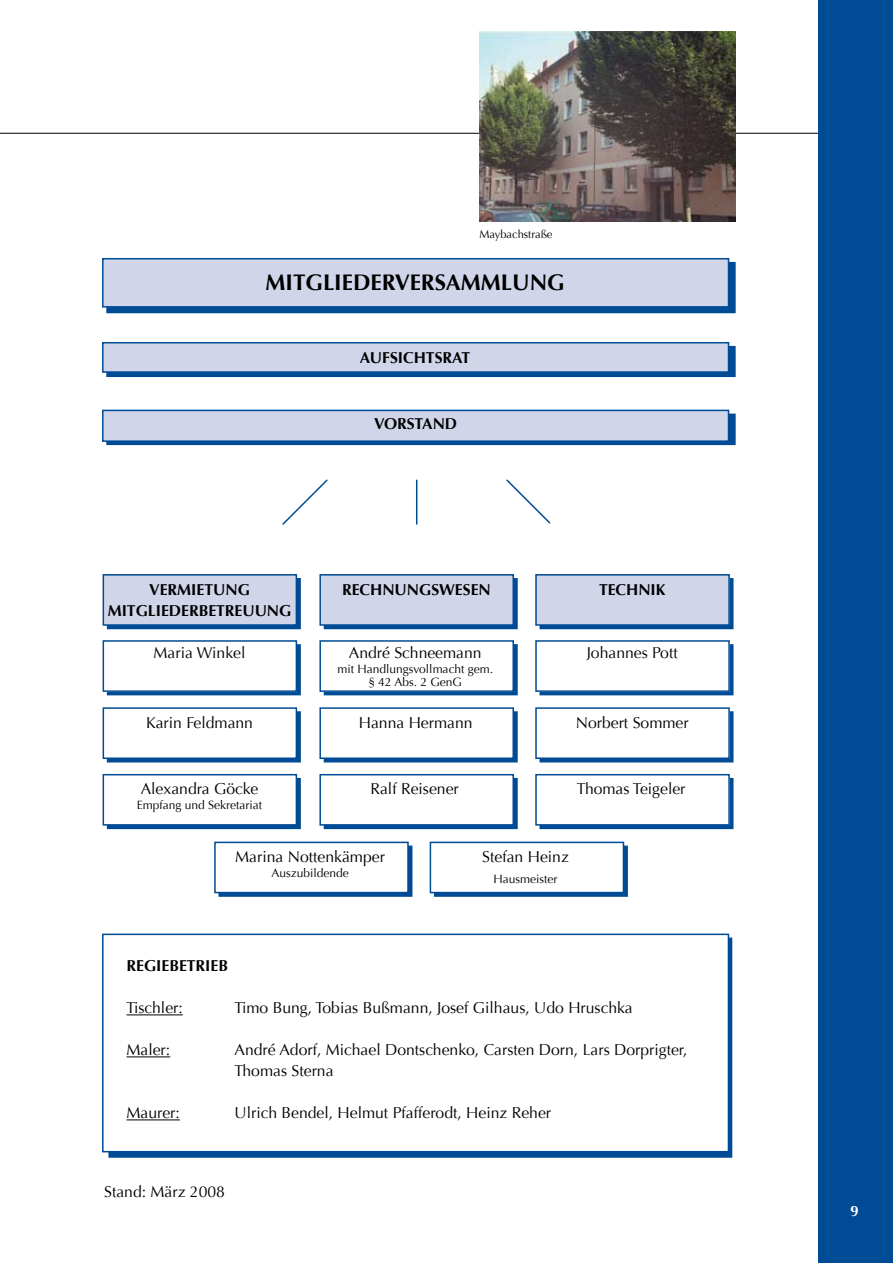
<style>
.page{position:relative;width:893px;height:1263px;background:#fff}
.page>*{position:absolute;margin:0;border:0;box-sizing:border-box;transform-origin:0 0}
.t1{font:700 22.5px "Optima";color:#000}
.t2{font:15.75px/21px "Optima";color:#000}
.t3{font:700 15.75px/21px "Optima";color:#000;text-align:center}
.t4{font:700 15px "Optima";color:#fff}
.t5{font:12px/12.8px "Optima";color:#000;text-align:center}
.t6{font:11.25px "Optima";color:#000}
</style>
<div class="page">
<hr style="left:0;top:133px;width:893px;height:1px;background:#000">
<div style="left:819px;top:0;width:74px;height:1263px;background:#004b95"></div>
<img style="left:480px;top:31px;width:256px;height:191px">
<div style="left:218px;top:845px;width:194px;height:52px;border:3px solid #004b95"></div>
<div style="left:215px;top:842px;width:193px;height:50px;background:#fff"></div>
<div style="left:214px;top:842px;width:195px;height:51px;border:2px solid #004b95"></div>
<div style="left:107px;top:778px;width:194px;height:51px;border:3px solid #004b95"></div>
<div style="left:103px;top:775px;width:193px;height:50px;background:#fff"></div>
<div style="left:103px;top:774px;width:194px;height:52px;border:2px solid #004b95"></div>
<div style="left:324px;top:778px;width:194px;height:51px;border:3px solid #004b95"></div>
<div style="left:320px;top:775px;width:193px;height:50px;background:#fff"></div>
<div style="left:319px;top:774px;width:195px;height:52px;border:2px solid #004b95"></div>
<div style="left:539px;top:778px;width:194px;height:51px;border:3px solid #004b95"></div>
<div style="left:536px;top:775px;width:193px;height:50px;background:#fff"></div>
<div style="left:535px;top:774px;width:195px;height:52px;border:2px solid #004b95"></div>
<div style="left:107px;top:711px;width:194px;height:51px;border:3px solid #004b95"></div>
<div style="left:103px;top:708px;width:193px;height:50px;background:#fff"></div>
<div style="left:103px;top:707px;width:194px;height:52px;border:2px solid #004b95"></div>
<div style="left:324px;top:711px;width:194px;height:51px;border:3px solid #004b95"></div>
<div style="left:320px;top:708px;width:193px;height:50px;background:#fff"></div>
<div style="left:319px;top:707px;width:195px;height:52px;border:2px solid #004b95"></div>
<div style="left:539px;top:711px;width:194px;height:51px;border:3px solid #004b95"></div>
<div style="left:536px;top:708px;width:193px;height:50px;background:#fff"></div>
<div style="left:535px;top:707px;width:195px;height:52px;border:2px solid #004b95"></div>
<div style="left:107px;top:644px;width:194px;height:51px;border:3px solid #004b95"></div>
<div style="left:103px;top:641px;width:193px;height:50px;background:#fff"></div>
<div style="left:103px;top:640px;width:194px;height:52px;border:2px solid #004b95"></div>
<div style="left:324px;top:644px;width:194px;height:51px;border:3px solid #004b95"></div>
<div style="left:320px;top:641px;width:193px;height:50px;background:#fff"></div>
<div style="left:319px;top:640px;width:195px;height:52px;border:2px solid #004b95"></div>
<div style="left:539px;top:644px;width:194px;height:51px;border:3px solid #004b95"></div>
<div style="left:536px;top:641px;width:193px;height:50px;background:#fff"></div>
<div style="left:535px;top:640px;width:195px;height:52px;border:2px solid #004b95"></div>
<div style="left:106px;top:414px;width:630px;height:31px;border:3px solid #004b95"></div>
<div style="left:103px;top:410px;width:625px;height:31px;background:#d1d5e9"></div>
<div style="left:102px;top:410px;width:627px;height:32px;border:2px solid #004b95"></div>
<svg style="left:506px;top:479px;width:45px;height:45px"></svg>
<svg style="left:282px;top:479px;width:46px;height:46px"></svg>
<div style="left:107px;top:578px;width:194px;height:51px;border:3px solid #004b95"></div>
<div style="left:103px;top:575px;width:193px;height:50px;background:#d1d5e9"></div>
<div style="left:103px;top:574px;width:194px;height:52px;border:2px solid #004b95"></div>
<div style="left:324px;top:578px;width:194px;height:51px;border:3px solid #004b95"></div>
<div style="left:320px;top:575px;width:193px;height:50px;background:#d1d5e9"></div>
<div style="left:319px;top:574px;width:195px;height:52px;border:2px solid #004b95"></div>
<div style="left:539px;top:578px;width:194px;height:51px;border:3px solid #004b95"></div>
<div style="left:536px;top:575px;width:193px;height:50px;background:#d1d5e9"></div>
<div style="left:535px;top:574px;width:195px;height:52px;border:2px solid #004b95"></div>
<div style="left:108px;top:937px;width:624px;height:221px;border:3px solid #004b95"></div>
<div style="left:103px;top:934px;width:625px;height:218px;background:#fff"></div>
<div style="left:102px;top:933px;width:627px;height:219px;border:2px solid #004b95"></div>
<hr style="left:126px;top:1014px;width:57px;height:1px;background:#000">
<hr style="left:126px;top:1056px;width:44px;height:1px;background:#000">
<hr style="left:126px;top:1119px;width:54px;height:1px;background:#000">
<hr style="left:416px;top:480px;width:1px;height:44px;background:#004b95">
<div style="left:108px;top:263px;width:626px;height:49px;background:#004b95"></div>
<div style="left:106px;top:262px;width:630px;height:51px;border:3px solid #004b95"></div>
<div style="left:103px;top:259px;width:625px;height:48px;background:#d1d5e9"></div>
<div style="left:102px;top:258px;width:627px;height:50px;border:2px solid #004b95"></div>
<div style="left:106px;top:346px;width:630px;height:31px;border:3px solid #004b95"></div>
<div style="left:103px;top:343px;width:625px;height:29px;background:#d1d5e9"></div>
<div style="left:102px;top:342px;width:627px;height:31px;border:2px solid #004b95"></div>
<div style="left:434px;top:845px;width:194px;height:52px;border:3px solid #004b95"></div>
<div style="left:430px;top:842px;width:193px;height:50px;background:#fff"></div>
<div style="left:430px;top:842px;width:194px;height:51px;border:2px solid #004b95"></div>
<p class="t6" style="left:479px;top:227px;width:75px">Maybachstraße</p>
<p class="t1" style="left:265px;top:270px;width:301px">MITGLIEDERVERSAMMLUNG</p>
<p class="t3" style="left:360px;top:347px;width:112px">AUFSICHTSRAT</p>
<p class="t3" style="left:374px;top:414px;width:85px">VORSTAND</p>
<p class="t3" style="left:108px;top:579px;width:185px">VERMIETUNG<br>MITGLIEDERBETREUUNG</p>
<p class="t3" style="left:342px;top:579px;width:150px">RECHNUNGSWESEN</p>
<p class="t3" style="left:599px;top:579px;width:68px">TECHNIK</p>
<p class="t2" style="left:154px;top:642px;width:93px">Maria Winkel</p>
<p class="t2" style="left:349px;top:642px;width:134px">André Schneemann</p>
<p class="t5" style="left:337px;top:663px;width:157px">mit Handlungsvollmacht gem. § 42 Abs. 2 GenG</p>
<p class="t2" style="left:587px;top:642px;width:93px">Johannes Pott</p>
<p class="t2" style="left:146px;top:712px;width:108px">Karin Feldmann</p>
<p class="t2" style="left:359px;top:712px;width:115px">Hanna Hermann</p>
<p class="t2" style="left:576px;top:712px;width:114px">Norbert Sommer</p>
<p class="t2" style="left:141px;top:778px;width:119px">Alexandra Göcke</p>
<p class="t5" style="left:137px;top:798px;width:127px">Empfang und Sekretariat</p>
<p class="t2" style="left:370px;top:778px;width:90px">Ralf Reisener</p>
<p class="t2" style="left:577px;top:778px;width:110px">Thomas Teigeler</p>
<p class="t2" style="left:235px;top:846px;width:151px">Marina Nottenkämper</p>
<p class="t5" style="left:272px;top:866px;width:79px">Auszubildende</p>
<p class="t2" style="left:482px;top:846px;width:88px">Stefan Heinz</p>
<p class="t5" style="left:494px;top:872px;width:66px">Hausmeister</p>
<p class="t3" style="left:126px;top:956px;width:103px">REGIEBETRIEB</p>
<p class="t2" style="left:126px;top:998px;width:58px">Tischler:</p>
<p class="t2" style="left:234px;top:998px;width:400px">Timo Bung, Tobias Bußmann, Josef Gilhaus, Udo Hruschka</p>
<p class="t2" style="left:126px;top:1040px;width:45px">Maler:</p>
<p class="t2" style="left:234px;top:1040px;width:454px">André Adorf, Michael Dontschenko, Carsten Dorn, Lars Dorprigter,<br>Thomas Sterna</p>
<p class="t2" style="left:126px;top:1103px;width:55px">Maurer:</p>
<p class="t2" style="left:235px;top:1103px;width:318px">Ulrich Bendel, Helmut Pfafferodt, Heinz Reher</p>
<p class="t2" style="left:104px;top:1182px;width:122px">Stand: März 2008</p>
<p class="t4" style="left:850px;top:1202px;width:10px">39</p>
</div>
